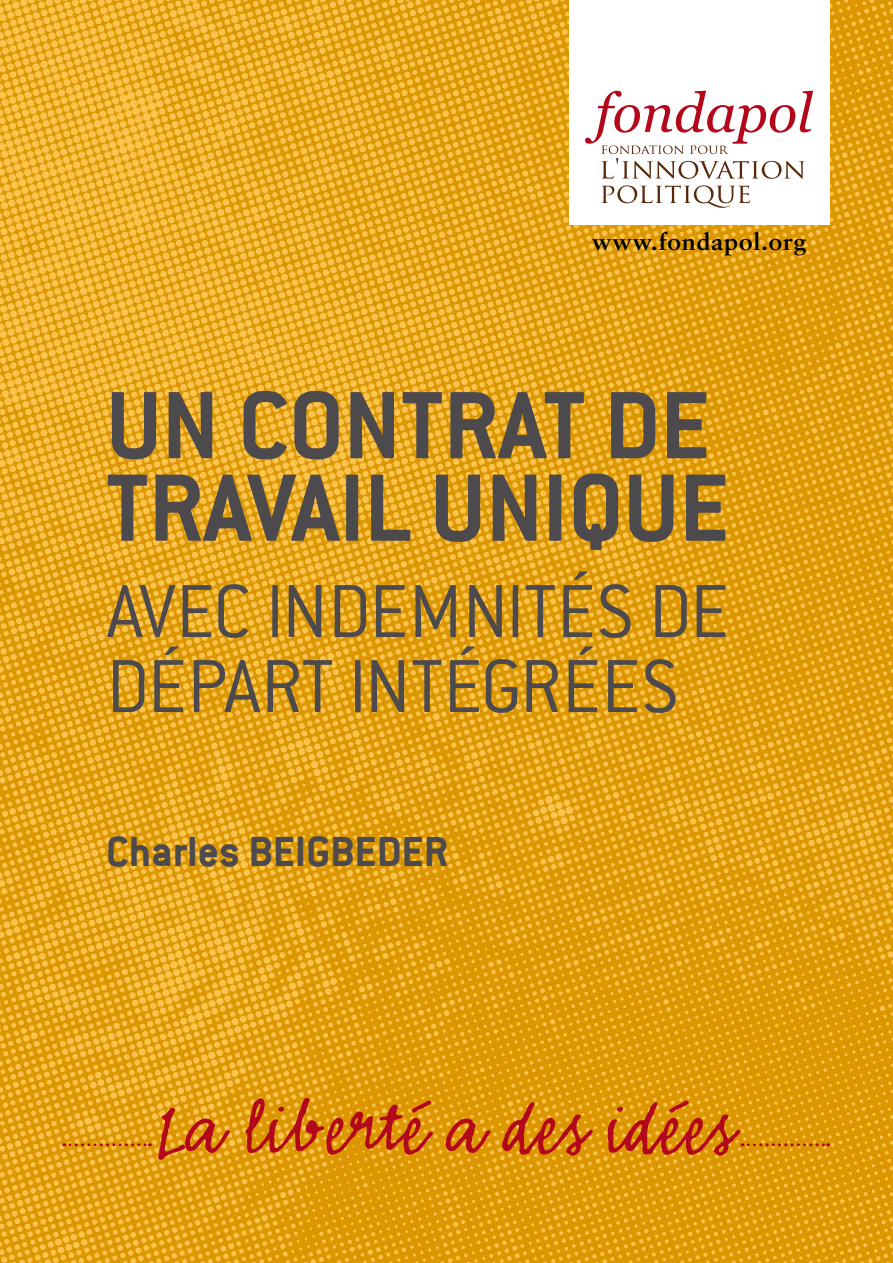
<style>
.page{position:relative;width:893px;height:1263px;background:#fff}
.page>*{position:absolute;margin:0;border:0;box-sizing:border-box;transform-origin:0 0}
.t1{font:700 105px/82.5px "Conduit ITC";color:#4d4a4e}
.t2{font:300 82.5px/75px "Conduit ITC Std";letter-spacing:-.005em;color:#4d4a4e}
.t3{font:82.5px "Emmascript MVB Std";color:#b3071b}
.t4{font:700 46.5px "Conduit ITC";letter-spacing:-.005em;color:#4d4a4e}
.t5{font:700 24.15px "Sabon LT Std";letter-spacing:.02em;color:#000;scale:1.05 1}
</style>
<div class="page">
<img style="left:0;top:0;width:893px;height:1263px">
<div style="left:569px;top:0;width:260px;height:225px;background:#fff"></div>
<svg style="left:585px;top:91px;width:228px;height:88px"></svg>
<svg style="left:601px;top:185px;width:149px;height:23px"></svg>
<svg style="left:64px;top:1143px;width:86px;height:3px"></svg>
<svg style="left:742px;top:1143px;width:87px;height:3px"></svg>
<p class="t5" style="left:592px;top:227px;width:206px">www.fondapol.org</p>
<p class="t1" style="left:106px;top:382px;width:624px">UN CONTRAT DE<br>TRAVAIL UNIQUE</p>
<p class="t2" style="left:106px;top:574px;width:625px">AVEC INDEMNITÉS DE<br>DÉPART INTÉGRÉES</p>
<p class="t4" style="left:106px;top:824px;width:344px">CHARLES BEIGBEDER</p>
<p class="t3" style="left:158px;top:1082px;width:579px">La liberté a des idées</p>
</div>
